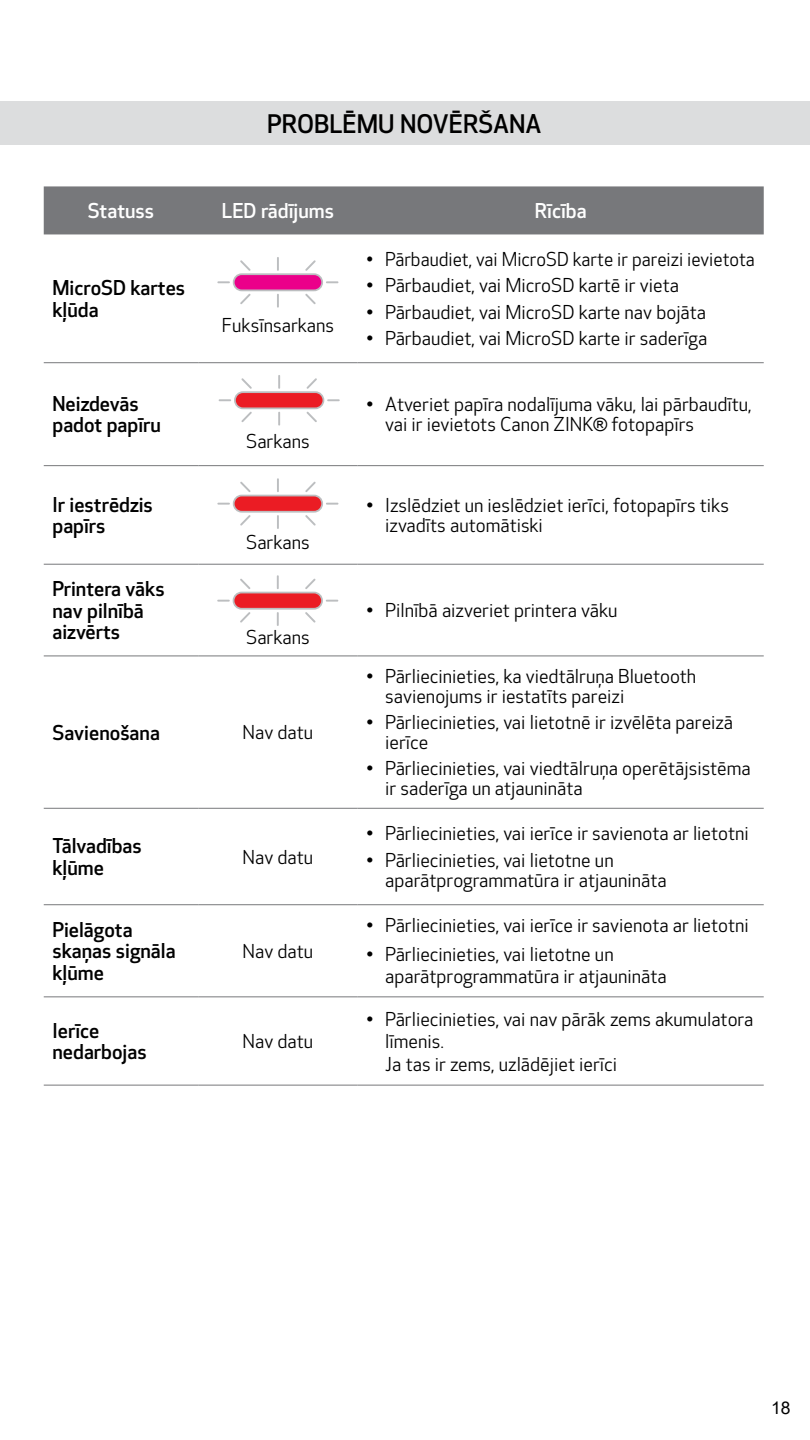
<style>
.page{position:relative;width:810px;height:1440px;background:#fff}
.page>*{position:absolute;margin:0;border:0;box-sizing:border-box;transform-origin:0 0}
.t1{font:500 25px "Optic Sans 301";color:#000}
.t2{font:500 20px/21.2px "Optic Sans 301";color:#000}
.t3{font:500 20px "Optic Sans 301";color:#fff}
.t4{font:18.75px/20px "Optic Sans 201";color:#000}
.t5{font:17.5px "Arial";color:#000}
.s1{font-family:"Arial Unicode MS"}
</style>
<div class="page">
<div style="left:0;top:101px;width:809px;height:44px;background:#dcddde"></div>
<div style="left:44px;top:186px;width:720px;height:48px;background:#77787b"></div>
<hr style="left:44px;top:362px;width:154px;height:1px;background:#77787b">
<hr style="left:198px;top:362px;width:160px;height:1px;background:#77787b">
<hr style="left:358px;top:362px;width:406px;height:1px;background:#77787b">
<hr style="left:44px;top:465px;width:154px;height:1px;background:#77787b">
<hr style="left:198px;top:465px;width:160px;height:1px;background:#77787b">
<hr style="left:358px;top:465px;width:406px;height:1px;background:#77787b">
<hr style="left:44px;top:564px;width:154px;height:1px;background:#77787b">
<hr style="left:198px;top:564px;width:160px;height:1px;background:#77787b">
<hr style="left:358px;top:564px;width:406px;height:1px;background:#77787b">
<hr style="left:44px;top:656px;width:154px;height:1px;background:#77787b">
<hr style="left:198px;top:656px;width:160px;height:1px;background:#77787b">
<hr style="left:358px;top:656px;width:406px;height:1px;background:#77787b">
<hr style="left:44px;top:808px;width:154px;height:1px;background:#77787b">
<hr style="left:198px;top:808px;width:160px;height:1px;background:#77787b">
<hr style="left:358px;top:808px;width:406px;height:1px;background:#77787b">
<hr style="left:44px;top:904px;width:154px;height:1px;background:#77787b">
<hr style="left:198px;top:904px;width:160px;height:1px;background:#77787b">
<hr style="left:358px;top:904px;width:406px;height:1px;background:#77787b">
<hr style="left:44px;top:997px;width:154px;height:1px;background:#77787b">
<hr style="left:198px;top:997px;width:160px;height:1px;background:#77787b">
<hr style="left:358px;top:997px;width:406px;height:1px;background:#77787b">
<hr style="left:44px;top:1085px;width:154px;height:1px;background:#77787b">
<hr style="left:198px;top:1085px;width:160px;height:1px;background:#77787b">
<hr style="left:358px;top:1085px;width:406px;height:1px;background:#77787b">
<div style="left:233px;top:273px;width:90px;height:18px;background:#eb008a;border:2px solid #bcbec0;border-radius:8px"></div>
<svg style="left:217px;top:281px;width:13px;height:2px"></svg>
<svg style="left:277px;top:257px;width:2px;height:14px"></svg>
<svg style="left:240px;top:260px;width:11px;height:11px"></svg>
<svg style="left:277px;top:294px;width:2px;height:14px"></svg>
<svg style="left:240px;top:294px;width:11px;height:10px"></svg>
<svg style="left:326px;top:281px;width:12px;height:2px"></svg>
<svg style="left:305px;top:260px;width:11px;height:11px"></svg>
<svg style="left:305px;top:294px;width:11px;height:10px"></svg>
<div style="left:234px;top:391px;width:90px;height:18px;background:#eb1c24;border:2px solid #bcbec0;border-radius:8px"></div>
<svg style="left:219px;top:399px;width:12px;height:2px"></svg>
<svg style="left:278px;top:375px;width:2px;height:14px"></svg>
<svg style="left:241px;top:378px;width:11px;height:11px"></svg>
<svg style="left:278px;top:412px;width:2px;height:14px"></svg>
<svg style="left:241px;top:412px;width:11px;height:10px"></svg>
<svg style="left:327px;top:399px;width:13px;height:2px"></svg>
<svg style="left:307px;top:378px;width:10px;height:11px"></svg>
<svg style="left:307px;top:412px;width:10px;height:10px"></svg>
<div style="left:233px;top:495px;width:90px;height:18px;background:#eb1c24;border:2px solid #bcbec0;border-radius:8px"></div>
<svg style="left:217px;top:503px;width:13px;height:2px"></svg>
<svg style="left:277px;top:478px;width:2px;height:14px"></svg>
<svg style="left:240px;top:482px;width:11px;height:10px"></svg>
<svg style="left:277px;top:515px;width:2px;height:14px"></svg>
<svg style="left:240px;top:515px;width:11px;height:11px"></svg>
<svg style="left:326px;top:503px;width:12px;height:2px"></svg>
<svg style="left:305px;top:482px;width:11px;height:10px"></svg>
<svg style="left:305px;top:515px;width:11px;height:11px"></svg>
<div style="left:233px;top:592px;width:90px;height:18px;background:#eb1c24;border:2px solid #bcbec0;border-radius:8px"></div>
<svg style="left:217px;top:600px;width:13px;height:2px"></svg>
<svg style="left:277px;top:575px;width:2px;height:14px"></svg>
<svg style="left:240px;top:579px;width:10px;height:10px"></svg>
<svg style="left:277px;top:612px;width:2px;height:14px"></svg>
<svg style="left:240px;top:612px;width:10px;height:11px"></svg>
<svg style="left:326px;top:600px;width:12px;height:2px"></svg>
<svg style="left:305px;top:579px;width:11px;height:10px"></svg>
<svg style="left:305px;top:612px;width:11px;height:11px"></svg>
<h1 class="t1" style="left:267px;top:109px;width:276px">PROBLĒMU NOVĒRŠANA</h1>
<p class="t3" style="left:88px;top:199px;width:68px">Statuss</p>
<p class="t3" style="left:222px;top:199px;width:114px">LED rādījums</p>
<p class="t3" style="left:535px;top:199px;width:53px">Rīcība</p>
<p class="t2" style="left:53px;top:278px;width:134px">MicroSD kartes kļūda</p>
<p class="t2" style="left:52px;top:394px;width:110px">Neizdevās padot papīru</p>
<p class="t2" style="left:52px;top:495px;width:102px">Ir iestrēdzis papīrs</p>
<p class="t2" style="left:52px;top:579px;width:114px">Printera vāks nav pilnībā aizvērts</p>
<p class="t4" style="left:222px;top:316px;width:114px">Fuksīnsarkans</p>
<p class="t4" style="left:246px;top:432px;width:65px">Sarkans</p>
<p class="t4" style="left:246px;top:533px;width:65px">Sarkans</p>
<p class="t4" style="left:246px;top:628px;width:65px">Sarkans</p>
<p class="t2" style="left:52px;top:722px;width:109px">Savienošana</p>
<p class="t4" style="left:243px;top:723px;width:72px">Nav datu</p>
<p class="t2" style="left:52px;top:836px;width:91px">Tālvadības kļūme</p>
<p class="t4" style="left:243px;top:847px;width:72px">Nav datu</p>
<p class="t2" style="left:52px;top:920px;width:125px">Pielāgota skaņas signāla kļūme</p>
<p class="t4" style="left:243px;top:942px;width:72px">Nav datu</p>
<p class="t2" style="left:52px;top:1021px;width:96px">Ierīce nedarbojas</p>
<p class="t4" style="left:243px;top:1032px;width:72px">Nav datu</p>
<p class="t4" style="left:366px;top:250px;width:390px">• Pārbaudiet, vai MicroSD karte ir pareizi ievietota</p>
<p class="t4" style="left:366px;top:276px;width:314px">• Pārbaudiet, vai MicroSD kartē ir vieta</p>
<p class="t4" style="left:366px;top:303px;width:341px">• Pārbaudiet, vai MicroSD karte nav bojāta</p>
<p class="t4" style="left:366px;top:329px;width:342px">• Pārbaudiet, vai MicroSD karte ir saderīga</p>
<p class="t4" style="left:385px;top:395px;width:368px;text-indent:-19px">• Atveriet papīra nodalījuma vāku, lai pārbaudītu, vai ir ievietots Canon ZINK<span class="s1">®</span> fotopapīrs</p>
<p class="t4" style="left:385px;top:496px;width:346px;text-indent:-19px">• Izslēdziet un ieslēdziet ierīci, fotopapīrs tiks izvadīts automātiski</p>
<p class="t4" style="left:366px;top:601px;width:253px">• Pilnībā aizveriet printera vāku</p>
<p class="t4" style="left:385px;top:667px;width:313px;text-indent:-19px">• Pārliecinieties, ka viedtālruņa Bluetooth savienojums ir iestatīts pareizi</p>
<p class="t4" style="left:385px;top:713px;width:349px;text-indent:-19px">• Pārliecinieties, vai lietotnē ir izvēlēta pareizā ierīce</p>
<p class="t4" style="left:385px;top:759px;width:367px;text-indent:-19px">• Pārliecinieties, vai viedtālruņa operētājsistēma ir saderīga un atjaunināta</p>
<p class="t4" style="left:366px;top:824px;width:384px">• Pārliecinieties, vai ierīce ir savienota ar lietotni</p>
<p class="t4" style="left:385px;top:851px;width:283px;text-indent:-19px">• Pārliecinieties, vai lietotne un aparātprogrammatūra ir atjaunināta</p>
<p class="t4" style="left:366px;top:916px;width:384px">• Pārliecinieties, vai ierīce ir savienota ar lietotni</p>
<p class="t4" style="left:385px;top:944px;width:283px;line-height:22.5px;text-indent:-19px">• Pārliecinieties, vai lietotne un aparātprogrammatūra ir atjaunināta</p>
<p class="t4" style="left:385px;top:1008px;width:370px;line-height:22.5px;text-indent:-19px">• Pārliecinieties, vai nav pārāk zems akumulatora līmenis.<br>Ja tas ir zems, uzlādējiet ierīci</p>
<p class="t5" style="left:771px;top:1396px;width:21px">18</p>
</div>
